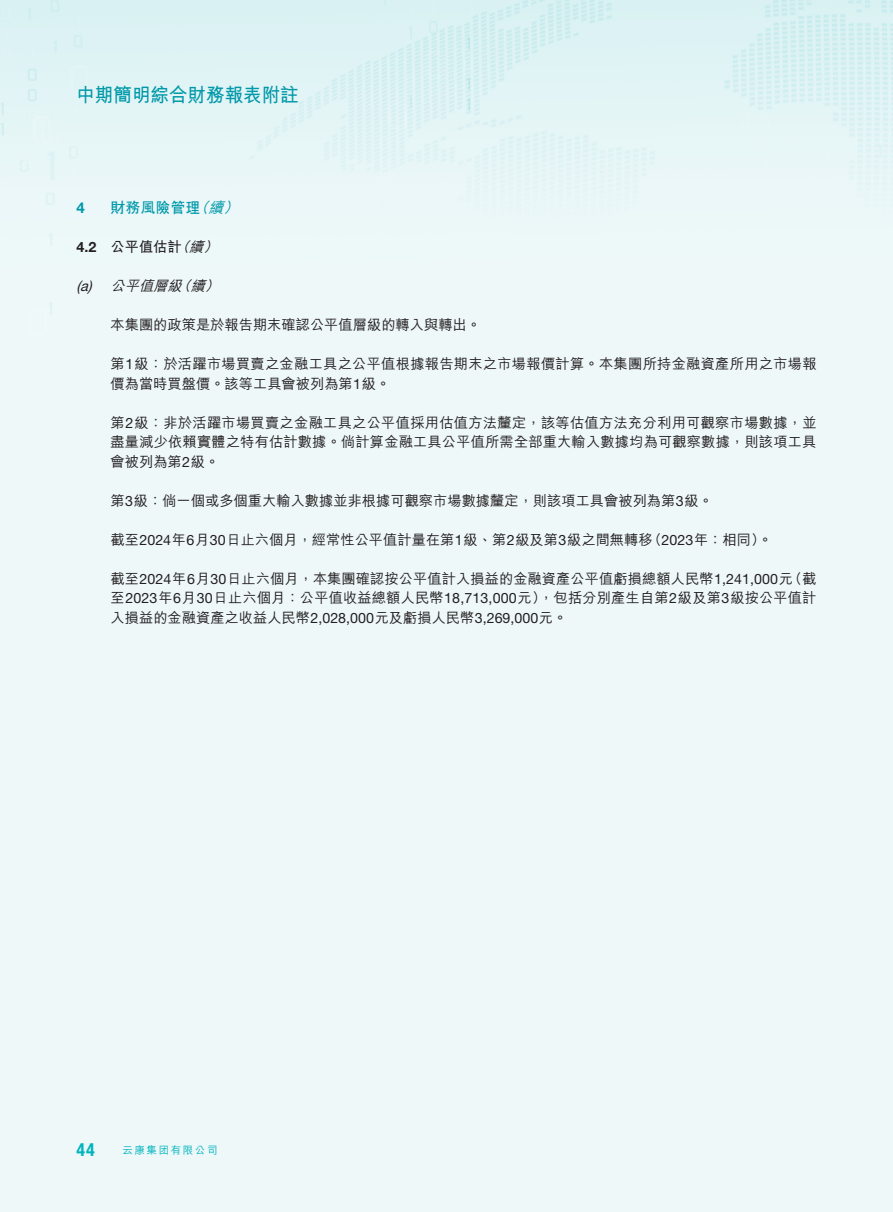
<style>
.page{position:relative;width:893px;height:1212px;background:#fff}
.page>*{position:absolute;margin:0;border:0;box-sizing:border-box;transform-origin:0 0}
.t1{font:700 19.5px "M Hei HK";color:#0099a9;scale:.95 1}
.t2{font:700 condensed 18px "Helvetica Neue LT Std";color:#00b4be}
.t3{font:700 15px "C Hei 2 HK";color:#0099a9}
.t4{font:700 15px "Helvetica Neue LT Std";color:#0099a9}
.t5{font:500 14.25px/19.5px "M Hei HK";color:#231f20;text-align:justify}
.t6{font:500 14.25px/19.5px "M Hei HK";letter-spacing:.02em;color:#231f20}
.t7{font:700 14.25px "M Hei HK";color:#231f20}
.t8{font:italic 500 14.25px "M Hei HK";color:#231f20}
.t9{font:500 10.5px "M Hei HK";letter-spacing:.15em;color:#00b4be}
.s1{font-family:"M Hei HK";font-weight:500;font-style:italic}
.s2{font-family:"Helvetica Neue LT Std"}
.s3{font-weight:500;font-style:italic}
.s4{font-family:"Helvetica Neue LT Std";font-weight:400}
</style>
<div class="page">
<h1 class="t1" style="left:76px;top:81px;width:235px">中期簡明綜合財務報表附註</h1>
<p class="t4" style="left:77px;top:199px;width:10px">4</p>
<p class="t3" style="left:111px;top:197px;width:134px">財務風險管理<span class="s1">（續）</span></p>
<p class="t7" style="left:77px;top:237px;width:148px"><span class="s2">4.2</span> 公平值估計<span class="s3">（續）</span></p>
<p class="t8" style="left:77px;top:276px;width:149px"><span class="s4">(a)</span> 公平值層級（續）</p>
<p class="t5" style="left:111px;top:314px;width:372px">本集團的政策是於報告期末確認公平值層級的轉入與轉出。</p>
<p class="t6" style="left:111px;top:353px;width:708px">第<span class="s4">1</span>級：於活躍市場買賣之金融工具之公平值根據報告期末之市場報價計算。本集團所持金融資產所用之市場報價為當時買盤價。該等工具會被列為第<span class="s4">1</span>級。</p>
<p class="t5" style="left:111px;top:412px;width:708px">第<span class="s4">2</span>級：非於活躍市場買賣之金融工具之公平值採用估值方法釐定，該等估值方法充分利用可觀察市場數據，並盡量減少依賴實體之特有估計數據。倘計算金融工具公平值所需全部重大輸入數據均為可觀察數據，則該項工具會被列為第<span class="s4">2</span>級。</p>
<p class="t5" style="left:111px;top:490px;width:604px">第<span class="s4">3</span>級：倘一個或多個重大輸入數據並非根據可觀察市場數據釐定，則該項工具會被列為第<span class="s4">3</span>級。</p>
<p class="t5" style="left:111px;top:529px;width:663px">截至<span class="s4">2024</span>年<span class="s4">6</span>月<span class="s4">30</span>日止六個月，經常性公平值計量在第<span class="s4">1</span>級、第<span class="s4">2</span>級及第<span class="s4">3</span>級之間無轉移（<span class="s4">2023</span>年：相同）。</p>
<p class="t5" style="left:111px;top:568px;width:707px">截至<span class="s4">2024</span>年<span class="s4">6</span>月<span class="s4">30</span>日止六個月，本集團確認按公平值計入損益的金融資產公平值虧損總額人民幣<span class="s4">1,241,000</span>元（截至<span class="s4">2023</span>年<span class="s4">6</span>月<span class="s4">30</span>日止六個月：公平值收益總額人民幣<span class="s4">18,713,000</span>元），包括分別產生自第<span class="s4">2</span>級及第<span class="s4">3</span>級按公平值計入損益的金融資產之收益人民幣<span class="s4">2,028,000</span>元及虧損人民幣<span class="s4">3,269,000</span>元。</p>
<p class="t2" style="left:77px;top:1138px;width:20px">44</p>
<p class="t9" style="left:122px;top:1142px;width:97px">云康集团有限公司</p>
</div>
